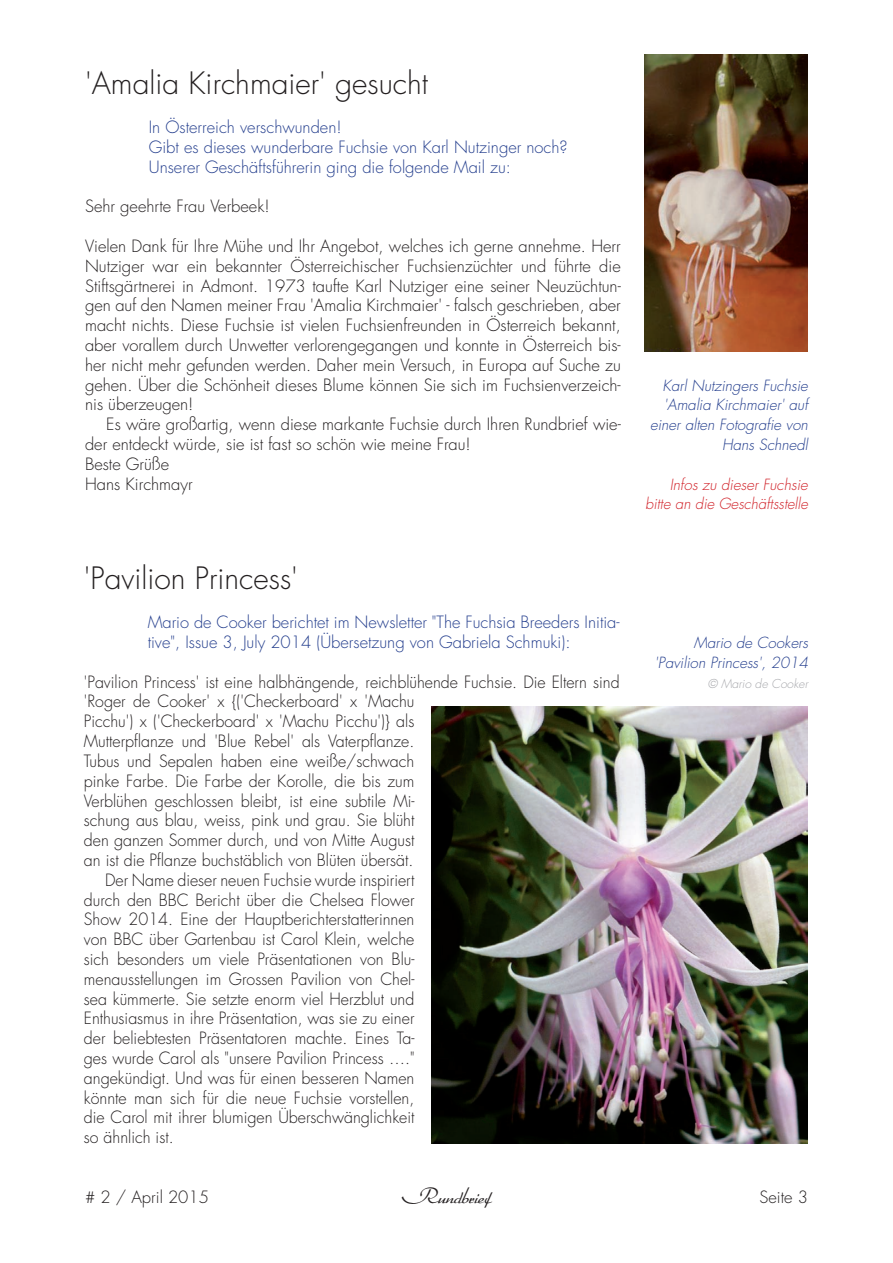
<style>
.page{position:relative;width:893px;height:1263px;background:#fff}
.page>*{position:absolute;margin:0;border:0;box-sizing:border-box;transform-origin:0 0}
.t1{font:300 30px "Futura Std";color:#231f20}
.t2{font:300 21px "Arabella Pro";color:#231f20}
.t3{font:300 16.5px/19.8px "Futura Std";color:#231f20;text-align:justify}
.t4{font:300 16.5px/19.8px "Futura Std";color:#253f8e}
.t5{font:italic 300 15px/19.8px "Futura Std";color:#253f8e;text-align:right}
.t6{font:italic 300 15px/19.8px "Futura Std";color:#d1232a;text-align:right}
.t7{font:italic 300 12px "Futura Std";color:#a8a9ad}
</style>
<div class="page">
<img style="left:644px;top:54px;width:164px;height:297px">
<img style="left:431px;top:707px;width:377px;height:437px">
<h1 class="t1" style="left:85px;top:64px;width:345px">'Amalia Kirchmaier' gesucht</h1>
<p class="t4" style="left:149px;top:118px;width:420px">In Österreich verschwunden!<br>Gibt es dieses wunderbare Fuchsie von Karl Nutzinger noch?<br>Unserer Geschäftsführerin ging die folgende Mail zu:</p>
<p class="t3" style="left:85px;top:197px;width:186px">Sehr geehrte Frau Verbeek!</p>
<p class="t3" style="left:85px;top:237px;width:537px">Vielen Dank für Ihre Mühe und Ihr Angebot, welches ich gerne annehme. Herr Nutziger war ein bekannter Österreichischer Fuchsienzüchter und führte die Stiftsgärtnerei in Admont. 1973 taufte Karl Nutziger eine seiner Neuzüchtun&shy;gen auf den Namen meiner Frau 'Amalia Kirchmaier' ‐ falsch geschrieben, aber macht nichts. Diese Fuchsie ist vielen Fuchsienfreunden in Österreich bekannt, aber vorallem durch Unwetter verlorengegangen und konnte in Österreich bis&shy;her nicht mehr gefunden werden. Daher mein Versuch, in Europa auf Suche zu gehen. Über die Schönheit dieses Blume können Sie sich im Fuchsienverzeich&shy;nis überzeugen!</p>
<p class="t3" style="left:85px;top:415px;width:537px;text-align:left;text-indent:21px">Es wäre großartig, wenn diese markante Fuchsie durch Ihren Rundbrief wie&shy;der entdeckt würde, sie ist fast so schön wie meine Frau!<br>Beste Grüße<br>Hans Kirchmayr</p>
<h1 class="t1" style="left:84px;top:559px;width:216px">'Pavilion Princess'</h1>
<p class="t4" style="left:148px;top:613px;width:473px">Mario de Cooker berichtet im Newsletter "The Fuchsia Breeders Initia&shy;tive", Issue 3, July 2014 (Übersetzung von Gabriela Schmuki):</p>
<p class="t3" style="left:84px;top:672px;width:537px">'Pavilion Princess' ist eine halbhängende, reichblühende Fuchsie. Die Eltern sind</p>
<p class="t3" style="left:84px;top:692px;width:332px">'Roger de Cooker' x {('Checkerboard' x 'Machu</p>
<p class="t3" style="left:84px;top:712px;width:332px">Picchu') x ('Checkerboard' x 'Machu Picchu')} als</p>
<p class="t3" style="left:84px;top:732px;width:332px">Mutterpflanze und 'Blue Rebel' als Vaterpflanze.</p>
<p class="t3" style="left:84px;top:751px;width:332px">Tubus und Sepalen haben eine weiße/schwach</p>
<p class="t3" style="left:84px;top:771px;width:332px">pinke Farbe. Die Farbe der Korolle, die bis zum</p>
<p class="t3" style="left:84px;top:791px;width:332px">Verblühen geschlossen bleibt, ist eine subtile Mi-</p>
<p class="t3" style="left:84px;top:811px;width:332px">schung aus blau, weiss, pink und grau. Sie blüht</p>
<p class="t3" style="left:84px;top:831px;width:332px">den ganzen Sommer durch, und von Mitte August</p>
<p class="t3" style="left:84px;top:850px;width:331px">an ist die Pflanze buchstäblich von Blüten übersät.</p>
<p class="t3" style="left:105px;top:870px;width:311px">Der Name dieser neuen Fuchsie wurde inspiriert</p>
<p class="t3" style="left:84px;top:890px;width:332px">durch den BBC Bericht über die Chelsea Flower</p>
<p class="t3" style="left:84px;top:910px;width:332px">Show 2014. Eine der Hauptberichterstatterinnen</p>
<p class="t3" style="left:84px;top:930px;width:332px">von BBC über Gartenbau ist Carol Klein, welche</p>
<p class="t3" style="left:84px;top:949px;width:332px">sich besonders um viele Präsentationen von Blu-</p>
<p class="t3" style="left:84px;top:969px;width:332px">menausstellungen im Grossen Pavilion von Chel-</p>
<p class="t3" style="left:84px;top:989px;width:332px">sea kümmerte. Sie setzte enorm viel Herzblut und</p>
<p class="t3" style="left:84px;top:1009px;width:332px">Enthusiasmus in ihre Präsentation, was sie zu einer</p>
<p class="t3" style="left:84px;top:1029px;width:332px">der beliebtesten Präsentatoren machte. Eines Ta-</p>
<p class="t3" style="left:84px;top:1048px;width:332px">ges wurde Carol als "unsere Pavilion Princess …."</p>
<p class="t3" style="left:84px;top:1068px;width:332px">angekündigt. Und was für einen besseren Namen</p>
<p class="t3" style="left:84px;top:1088px;width:332px">könnte man sich für die neue Fuchsie vorstellen,</p>
<p class="t3" style="left:84px;top:1108px;width:332px">die Carol mit ihrer blumigen Überschwänglichkeit</p>
<p class="t3" style="left:84px;top:1128px;width:91px">so ähnlich ist.</p>
<p class="t5" style="left:650px;top:376px;width:159px">Karl Nutzingers Fuchsie 'Amalia Kirchmaier' auf einer alten Fotografie von<br>Hans Schnedl</p>
<p class="t6" style="left:645px;top:475px;width:164px">Infos zu dieser Fuchsie bitte an die Geschäftsstelle</p>
<p class="t5" style="left:655px;top:633px;width:155px">Mario de Cookers 'Pavilion Princess', 2014</p>
<p class="t7" style="left:708px;top:676px;width:102px">© Mario de Cooker</p>
<p class="t3" style="left:85px;top:1187px;width:125px"># 2 / April 2015</p>
<p class="t2" style="left:402px;top:1184px;width:91px">Rundbrief</p>
<p class="t3" style="left:759px;top:1187px;width:50px">Seite 3</p>
</div>
